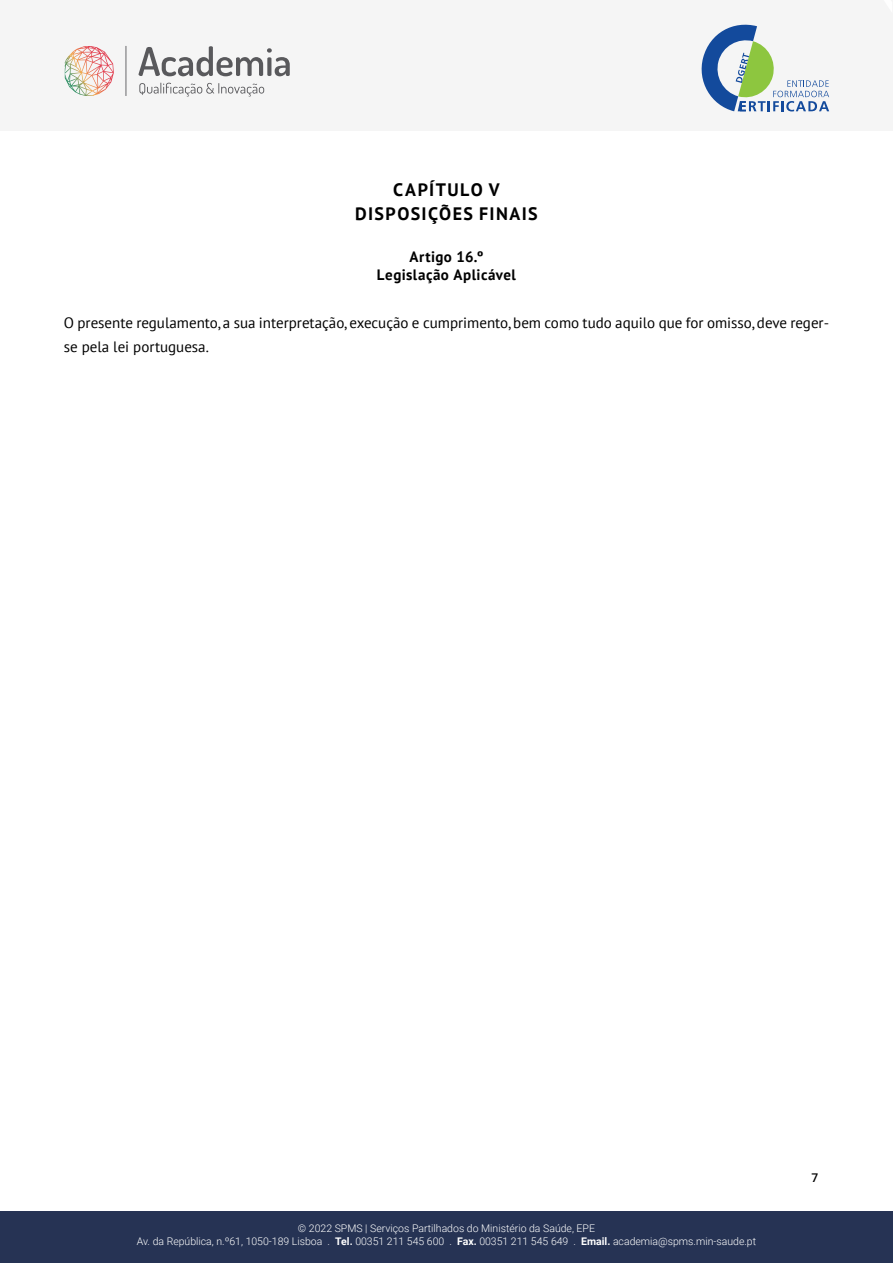
<style>
.page{position:relative;width:893px;height:1263px;background:#fff}
.page>*{position:absolute;margin:0;border:0;box-sizing:border-box;transform-origin:0 0}
.t1{font:700 18px/24px "PT Sans";letter-spacing:.075em;color:#000;text-align:center}
.t2{font:15px/24px "PT Sans";color:#000}
.t3{font:700 15px/18px "PT Sans";letter-spacing:.03em;color:#000;text-align:center}
.t4{font:500 12px "Roboto";color:#000}
.t5{font:300 10.5px/13.5px "Roboto";color:#fff;text-align:center}
.s1{font-weight:700}
</style>
<div class="page">
<div style="left:0;top:1212px;width:893px;height:51px;background:#263354"></div>
<div style="left:0;top:0;width:893px;height:131px;background:#f5f5f5"></div>
<hr style="left:125px;top:46px;width:1px;height:50px;background:#59595c">
<svg style="left:139px;top:83px;width:125px;height:13px"></svg>
<svg style="left:65px;top:46px;width:49px;height:50px"></svg>
<svg style="left:139px;top:46px;width:151px;height:30px"></svg>
<svg style="left:701px;top:24px;width:128px;height:87px"></svg>
<h1 class="t1" style="left:355px;top:178px;width:184px">CAPÍTULO V<br>DISPOSIÇÕES FINAIS</h1>
<h2 class="t3" style="left:377px;top:248px;width:140px">Artigo 16.º<br>Legislação Aplicável</h2>
<h2 class="t2" style="left:64px;top:311px;width:767px">O presente regulamento, a sua interpretação, execução e cumprimento, bem como tudo aquilo que for omisso, deve reger&shy;se pela lei portuguesa.</h2>
<p class="t5" style="left:137px;top:1221px;width:621px">© 2022 SPMS | Serviços Partilhados do Ministério da Saúde, EPE<br>Av. da República, n.º61, 1050-189 Lisboa . <span class="s1">Tel.</span> 00351 211 545 600 . <span class="s1">Fax.</span> 00351 211 545 649 . <span class="s1">Email.</span> academia@spms.min-saude.pt</p>
<p class="t4" style="left:811px;top:1169px;width:8px">7</p>
</div>
